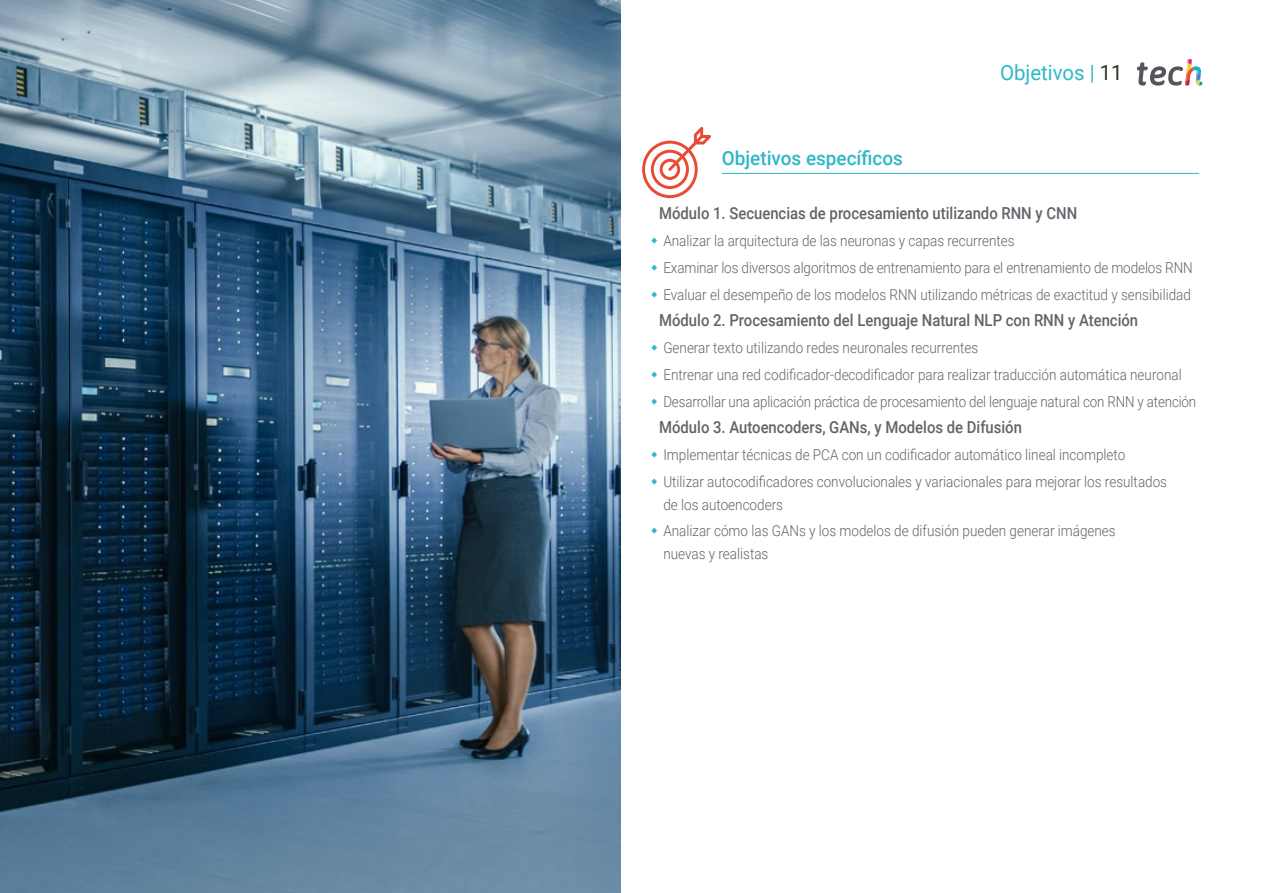
<style>
.page{position:relative;width:1263px;height:893px;background:#fff}
.page>*{position:absolute;margin:0;border:0;box-sizing:border-box;transform-origin:0 0}
.t1{font:21px "Roboto";color:#2db8c5}
.t2{font:500 19.5px "Roboto";color:#2db8c5}
.t3{font:500 16.5px "Roboto";color:#61646a;scale:.9 1}
.t4{font:300 15px/26.7px "Roboto";color:#61646a;scale:.9 1}
.s1{color:#312e20}
</style>
<div class="page">
<hr style="left:722px;top:173px;width:477px;height:1px;background:#2db8c5">
<svg style="left:642px;top:127px;width:69px;height:71px"></svg>
<svg style="left:1137px;top:59px;width:65px;height:27px"></svg>
<img style="left:0;top:0;width:621px;height:893px">
<h1 class="t1" style="left:1000px;top:57px;width:124px">Objetivos | <span class="s1">11</span></h1>
<h2 class="t2" style="left:722px;top:144px;width:183px">Objetivos específicos</h2>
<p class="t3" style="left:659px;top:201px;width:466px">Módulo 1. Secuencias de procesamiento utilizando RNN y CNN</p>
<p class="t4" style="left:663px;top:227px;width:590px">Analizar la arquitectura de las neuronas y capas recurrentes<br>Examinar los diversos algoritmos de entrenamiento para el entrenamiento de modelos RNN<br>Evaluar el desempeño de los modelos RNN utilizando métricas de exactitud y sensibilidad</p>
<p class="t3" style="left:659px;top:309px;width:534px">Módulo 2. Procesamiento del Lenguaje Natural NLP con RNN y Atención</p>
<p class="t4" style="left:663px;top:334px;width:594px">Generar texto utilizando redes neuronales recurrentes<br>Entrenar una red codificador-decodificador para realizar traducción automática neuronal<br>Desarrollar una aplicación práctica de procesamiento del lenguaje natural con RNN y atención</p>
<p class="t3" style="left:659px;top:416px;width:405px">Módulo 3. Autoencoders, GANs, y Modelos de Difusión</p>
<p class="t4" style="left:663px;top:441px;width:561px">Implementar técnicas de PCA con un codificador automático lineal incompleto<br>Utilizar autocodificadores convolucionales y variacionales para mejorar los resultados</p>
<p class="t4" style="left:663px;top:490px;width:504px">de los autoencoders<br>Analizar cómo las GANs y los modelos de difusión pueden generar imágenes</p>
<p class="t4" style="left:663px;top:540px;width:118px">nuevas y realistas</p>
</div>
